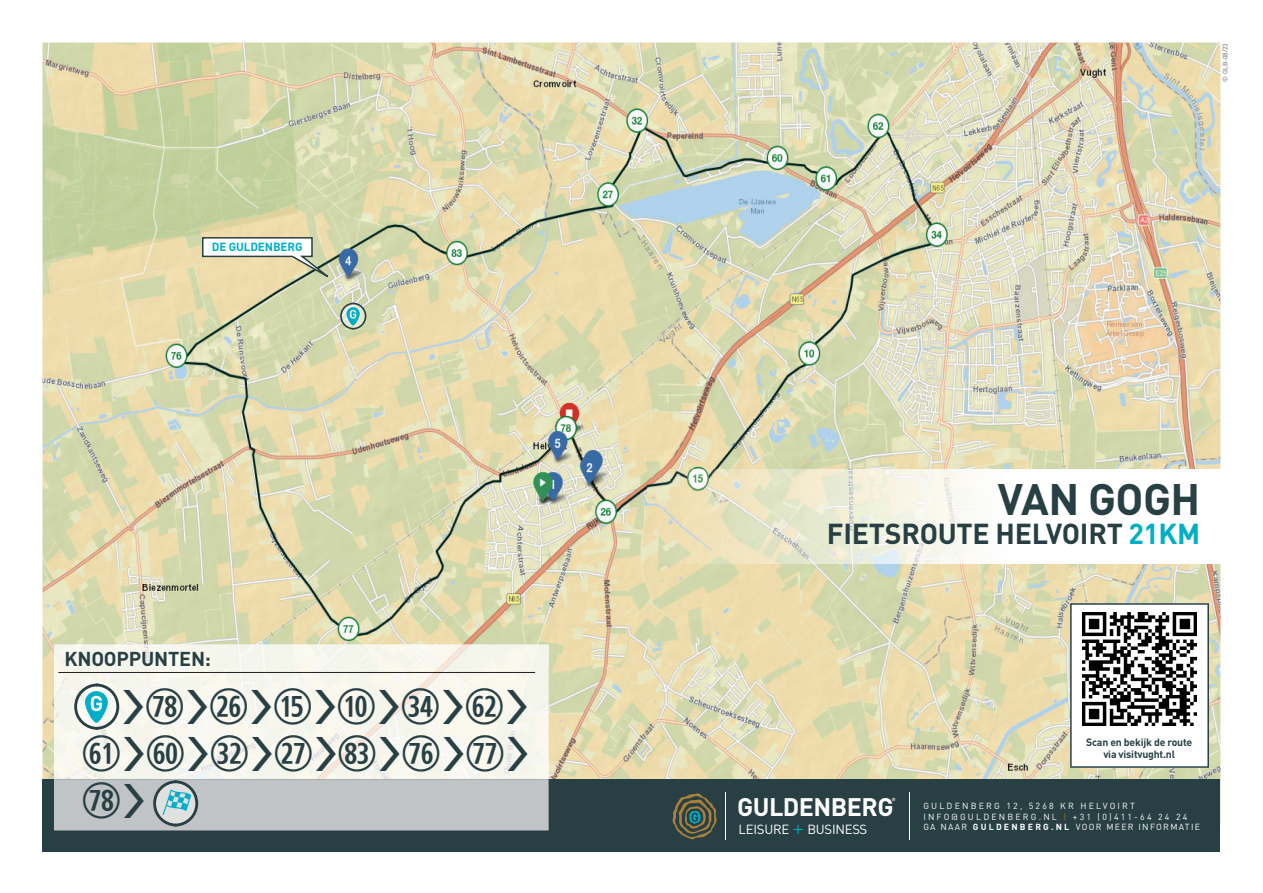
<style>
.page{position:relative;width:1263px;height:893px;background:#fff}
.page>*{position:absolute;margin:0;border:0;box-sizing:border-box;transform-origin:0 0}
.t1{font:48.75px/47px "Combi Numerals Ltd";color:#284044;text-align:justify}
.t2{font:700 43.5px "DIN Pro";letter-spacing:-.01em;color:#284044}
.t3{font:700 28.5px "DIN Pro";letter-spacing:-.01em;color:#284044}
.t4{font:700 25.05px "DIN Pro";letter-spacing:-.02em;color:#fff}
.t5{font:700 19.8px "DIN Pro";letter-spacing:-.01em;color:#284044}
.t6{font:13.05px "DIN Pro";letter-spacing:-.02em;color:#fff}
.t7{font:700 11.7px "DIN Pro";letter-spacing:-.01em;color:#00afc7}
.t8{font:700 10.5px/12px "DIN Pro";letter-spacing:-.02em;color:#284044;text-align:center}
.t9{font:8.7px/10.5px "DIN Pro";letter-spacing:.25em;color:#fff}
.t10{font:6.6px "DIN Pro";color:#636366}
.t11{font:700 4.5px "DIN Pro";color:#fff}
.s1{font-family:"Aaux Next";font-weight:600}
.s2{color:#00afc7}
.s3{color:#987023}
.s4{font-weight:700}
</style>
<div class="page">
<img style="left:43px;top:43px;width:847px;height:625px">
<img style="left:890px;top:43px;width:330px;height:573px">
<img style="left:890px;top:616px;width:189px;height:163px">
<img style="left:1174px;top:616px;width:46px;height:163px">
<img style="left:43px;top:668px;width:11px;height:111px">
<img style="left:549px;top:668px;width:343px;height:111px">
<img style="left:1079px;top:768px;width:95px;height:11px">
<div style="left:43px;top:779px;width:1177px;height:72px;background:#284044"></div>
<img style="left:647px;top:470px;width:573px;height:93px">
<hr style="left:725px;top:792px;width:1px;height:48px;background:#fff">
<hr style="left:909px;top:792px;width:1px;height:48px;background:#fff">
<svg style="left:793px;top:825px;width:10px;height:9px"></svg>
<svg style="left:672px;top:793px;width:45px;height:47px"></svg>
<svg style="left:340px;top:303px;width:26px;height:27px"></svg>
<svg style="left:201px;top:236px;width:143px;height:52px"></svg>
<svg style="left:1070px;top:603px;width:139px;height:165px"></svg>
<img style="left:1082px;top:612px;width:114px;height:114px">
<img style="left:54px;top:645px;width:495px;height:134px">
<img style="left:55px;top:690px;width:88px;height:34px">
<svg style="left:74px;top:683px;width:45px;height:47px"></svg>
<svg style="left:54px;top:779px;width:495px;height:51px;background:#bdc2c4"></svg>
<hr style="left:58px;top:672px;width:477px;height:1px;background:#231f20">
<h3 class="t7" style="left:212px;top:239px;width:92px">DE GULDENBERG</h3>
<h3 class="t5" style="left:64px;top:645px;width:148px">KNOOPPUNTEN:</h3>
<h1 class="t1" style="left:82px;top:684px;width:450px;text-indent:39px"><span class="s1">&gt;</span>78<span class="s1">&gt;</span>26<span class="s1">&gt;</span>⑮<span class="s1">&gt;</span>⑩<span class="s1">&gt;</span>34<span class="s1">&gt;</span>62<span class="s1">&gt; </span>61<span class="s1">&gt;</span>60<span class="s1">&gt;</span>32<span class="s1">&gt;</span>27<span class="s1">&gt;</span>83<span class="s1">&gt;</span>76<span class="s1">&gt;</span>77<span class="s1">&gt; </span>78<span class="s1">&gt;</span></h1>
<p class="t10" style="left:1220px;top:82px;width:40px;rotate:-90deg">© GLB-08/23</p>
<h2 class="t2" style="left:998px;top:470px;width:204px">VAN GOGH</h2>
<h3 class="t3" style="left:827px;top:514px;width:375px">FIETSROUTE HELVOIRT <span class="s2">21KM</span></h3>
<h3 class="t4" style="left:737px;top:790px;width:158px">GULDENBERG</h3>
<p class="t11" style="left:892px;top:796px;width:5px">®</p>
<h3 class="t6" style="left:739px;top:820px;width:52px">LEISURE</h3>
<h3 class="t6" style="left:807px;top:820px;width:61px">BUSINESS</h3>
<p class="t8" style="left:1086px;top:735px;width:108px">Scan en bekijk de route via visitvught.nl</p>
<p class="t9" style="left:923px;top:800px;width:278px">GULDENBERG 12, 5268 KR HELVOIRT<br>INFO@GULDENBERG.NL <span class="s3">|</span> +31 (0)411-64 24 24<br>GA NAAR <span class="s4">GULDENBERG.NL</span> VOOR MEER INFORMATIE</p>
</div>
